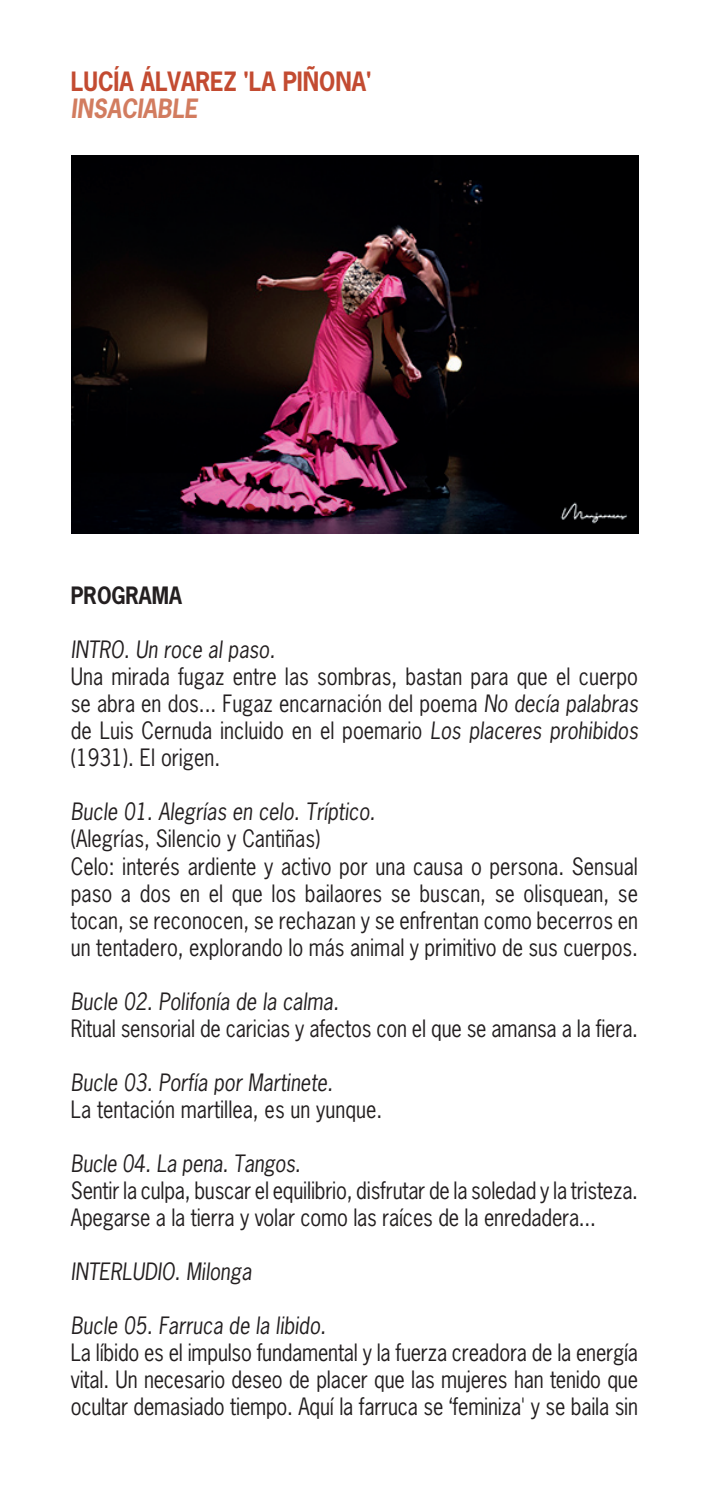
<style>
.page{position:relative;width:709px;height:1489px;background:#fff}
.page>*{position:absolute;margin:0;border:0;box-sizing:border-box;transform-origin:0 0}
.t1{font:700 25px "News Gothic Std";color:#c34b31;scale:.9 1}
.t2{font:italic 700 25px "News Gothic Std";color:#d27c5f;scale:.9 1}
.t3{font:22.5px/27px "News Gothic Std";color:#231f20;text-align:justify;scale:.9 1}
.t4{font:italic 22.5px "News Gothic Std";color:#231f20;scale:.9 1}
.t5{font:700 22.5px "News Gothic Std";color:#231f20;scale:.9 1}
.s1{font-style:italic}
</style>
<div class="page">
<img style="left:71px;top:155px;width:567px;height:378px">
<p class="t1" style="left:71px;top:72px;width:335px">LUCÍA ÁLVAREZ 'LA PIÑONA'</p>
<p class="t2" style="left:71px;top:99px;width:142px">INSACIABLE</p>
<p class="t5" style="left:71px;top:587px;width:125px">PROGRAMA</p>
<p class="t4" style="left:71px;top:641px;width:228px">INTRO. Un roce al paso.</p>
<p class="t3" style="left:71px;top:665px;width:631px">Una mirada fugaz entre las sombras, bastan para que el cuerpo se abra en dos... Fugaz encarnación del poema <span class="s1">No decía palabras </span>de Luis Cernuda incluido en el poemario <span class="s1">Los placeres prohibidos </span>(1931). El origen.</p>
<p class="t4" style="left:71px;top:803px;width:340px">Bucle 01. Alegrías en celo. Tríptico.</p>
<p class="t3" style="left:71px;top:827px;width:631px;text-align:left">(Alegrías, Silencio y Cantiñas)<br>Celo: interés ardiente y activo por una causa o persona. Sensual paso a dos en el que los bailaores se buscan, se olisquean, se tocan, se reconocen, se rechazan y se enfrentan como becerros en un tentadero, explorando lo más animal y primitivo de sus cuerpos.</p>
<p class="t4" style="left:71px;top:992px;width:299px">Bucle 02. Polifonía de la calma.</p>
<p class="t3" style="left:71px;top:1016px;width:631px">Ritual sensorial de caricias y afectos con el que se amansa a la fiera.</p>
<p class="t4" style="left:71px;top:1073px;width:293px">Bucle 03. Porfía por Martinete.</p>
<p class="t3" style="left:71px;top:1097px;width:347px">La tentación martillea, es un yunque.</p>
<p class="t4" style="left:71px;top:1154px;width:257px">Bucle 04. La pena. Tangos.</p>
<p class="t3" style="left:71px;top:1178px;width:631px">Sentir la culpa, buscar el equilibrio, disfrutar de la soledad y la tristeza.<br>Apegarse a la tierra y volar como las raíces de la enredadera...</p>
<p class="t4" style="left:71px;top:1262px;width:202px">INTERLUDIO. Milonga</p>
<p class="t4" style="left:71px;top:1316px;width:285px">Bucle 05. Farruca de la libido.</p>
<p class="t3" style="left:71px;top:1340px;width:631px">La líbido es el impulso fundamental y la fuerza creadora de la energía vital. Un necesario deseo de placer que las mujeres han tenido que ocultar demasiado tiempo. Aquí la farruca se ‘feminiza' y se baila sin</p>
</div>
